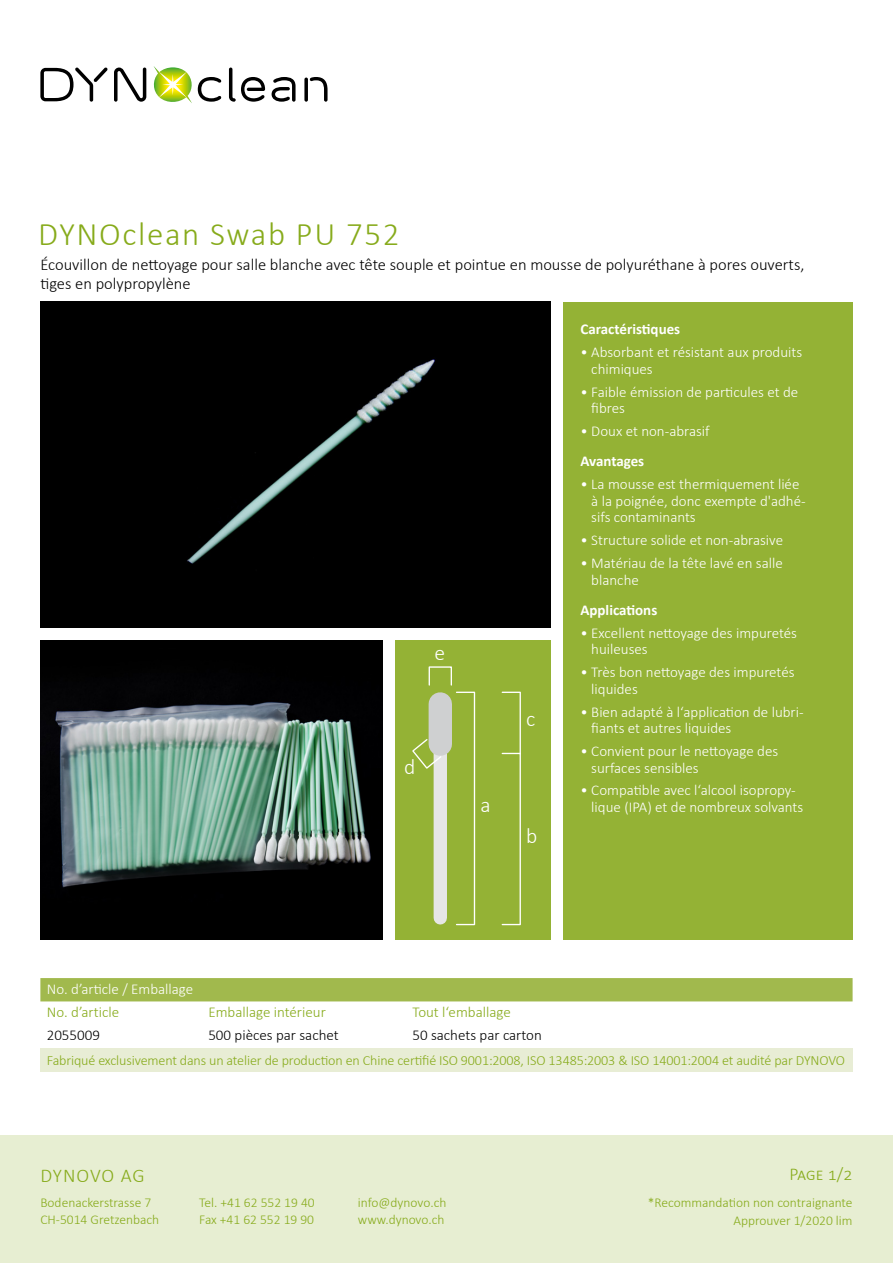
<style>
.page{position:relative;width:893px;height:1263px;background:#fff}
.page>*{position:absolute;margin:0;border:0;box-sizing:border-box;transform-origin:0 0}
.t1{font:300 33px "Calibri";letter-spacing:.05em;color:#87ab1b}
.t2{font:300 21.6px "Calibri";color:#fff}
.t3{font:300 19.5px "Calibri";letter-spacing:.045em;color:#87ab1b}
.t4{font:300 18px "Calibri";color:#87ab1b}
.t5{font:300 16.5px/19.8px "Calibri";color:#000}
.t6{font:300 15px/16.5px "Calibri";color:#fff}
.t7{font:300 15px "Calibri";color:#87ab1b}
.t8{font:300 15px "Calibri";color:#000}
.t9{font:700 15px "Calibri";color:#fff}
.t10{font:300 14.1px "Calibri";letter-spacing:-.01em;color:#87ab1b}
.t11{font:300 13.5px/17px "Calibri";color:#87ab1b}
</style>
<div class="page">
<div style="left:563px;top:302px;width:290px;height:638px;background:#94b235"></div>
<div style="left:0;top:1135px;width:893px;height:128px;background:#e7eed2"></div>
<svg style="left:40px;top:67px;width:68px;height:35px"></svg>
<svg style="left:114px;top:68px;width:32px;height:34px"></svg>
<svg style="left:229px;top:68px;width:36px;height:34px"></svg>
<svg style="left:272px;top:77px;width:24px;height:25px"></svg>
<svg style="left:304px;top:77px;width:24px;height:25px"></svg>
<svg style="left:153px;top:66px;width:68px;height:37px"></svg>
<div style="left:40px;top:302px;width:511px;height:325px;background:#000"></div>
<img style="left:40px;top:640px;width:342px;height:300px">
<div style="left:395px;top:640px;width:156px;height:300px;background:#94b235"></div>
<div style="left:434px;top:731px;width:13px;height:187px;background:#e6e6e6"></div>
<div style="left:429px;top:704px;width:23px;height:40px;background:#cfd0d1"></div>
<div style="left:429px;top:666px;width:23px;height:20px;border:1px solid #fff"></div>
<svg style="left:412px;top:738px;width:31px;height:32px"></svg>
<div style="left:456px;top:692px;width:19px;height:233px;border:1px solid #fff"></div>
<div style="left:502px;top:753px;width:19px;height:172px;border:1px solid #fff"></div>
<svg style="left:501px;top:691px;width:20px;height:64px"></svg>
<div style="left:40px;top:978px;width:813px;height:23px;background:#a1b94d"></div>
<div style="left:40px;top:1048px;width:813px;height:23px;background:#e8edd5"></div>
<h1 class="t1" style="left:38px;top:213px;width:363px">DYNOclean Swab PU 752</h1>
<p class="t5" style="left:40px;top:254px;width:765px">Écouvillon de nettoyage pour salle blanche avec tête souple et pointue en mousse de polyuréthane à pores ouverts, tiges en polypropylène</p>
<h2 class="t2" style="left:434px;top:640px;width:12px">e</h2>
<h2 class="t2" style="left:404px;top:754px;width:13px">d</h2>
<h2 class="t2" style="left:480px;top:791px;width:12px">a</h2>
<h2 class="t2" style="left:526px;top:706px;width:11px">c</h2>
<h2 class="t2" style="left:526px;top:822px;width:13px">b</h2>
<p class="t9" style="left:580px;top:320px;width:101px">Caractéristiques</p>
<p class="t6" style="left:591px;top:344px;width:212px;text-indent:-11px">• Absorbant et résistant aux produits chimiques</p>
<p class="t6" style="left:591px;top:383px;width:208px;text-indent:-11px">• Faible émission de particules et de fibres</p>
<p class="t6" style="left:580px;top:423px;width:131px">• Doux et non-abrasif</p>
<p class="t9" style="left:580px;top:452px;width:65px">Avantages</p>
<p class="t6" style="left:591px;top:476px;width:216px;text-indent:-11px">• La mousse est thermiquement liée à la poignée, donc exempte d'adhé&shy;sifs contaminants</p>
<p class="t6" style="left:580px;top:532px;width:204px">• Structure solide et non-abrasive</p>
<p class="t6" style="left:591px;top:555px;width:193px;text-indent:-11px">• Matériau de la tête lavé en salle blanche</p>
<p class="t9" style="left:580px;top:601px;width:78px">Applications</p>
<p class="t6" style="left:591px;top:624px;width:207px;text-indent:-11px">• Excellent nettoyage des impuretés huileuses</p>
<p class="t6" style="left:591px;top:664px;width:205px;text-indent:-11px">• Très bon nettoyage des impuretés liquides</p>
<p class="t6" style="left:591px;top:703px;width:214px;text-indent:-11px">• Bien adapté à l‘application de lubri&shy;fiants et autres liquides</p>
<p class="t6" style="left:591px;top:743px;width:189px;text-indent:-11px">• Convient pour le nettoyage des surfaces sensibles</p>
<p class="t6" style="left:591px;top:782px;width:214px;text-indent:-11px">• Compatible avec l‘alcool isopropy&shy;lique (IPA) et de nombreux solvants</p>
<p class="t6" style="left:47px;top:980px;width:148px">No. d’article / Emballage</p>
<p class="t7" style="left:47px;top:1003px;width:74px">No. d’article</p>
<p class="t7" style="left:208px;top:1003px;width:119px">Emballage intérieur</p>
<p class="t7" style="left:412px;top:1003px;width:100px">Tout l‘emballage</p>
<p class="t8" style="left:47px;top:1026px;width:55px">2055009</p>
<p class="t8" style="left:208px;top:1026px;width:132px">500 pièces par sachet</p>
<p class="t8" style="left:412px;top:1026px;width:131px">50 sachets par carton</p>
<p class="t10" style="left:47px;top:1052px;width:800px">Fabriqué exclusivement dans un atelier de production en Chine certifié ISO 9001:2008, ISO 13485:2003 &amp; ISO 14001:2004 et audité par DYNOVO</p>
<h3 class="t3" style="left:40px;top:1163px;width:106px">DYNOVO AG</h3>
<p class="t11" style="left:40px;top:1194px;width:120px">Bodenackerstrasse 7<br>CH-5014 Gretzenbach</p>
<p class="t11" style="left:199px;top:1194px;width:117px">Tel. +41 62 552 19 40<br>Fax +41 62 552 19 90</p>
<p class="t11" style="left:358px;top:1194px;width:90px">info@dynovo.ch www.dynovo.ch</p>
<p class="t4" style="left:789px;top:1163px;width:65px">Page 1/2</p>
<p class="t11" style="left:733px;top:1211px;width:121px">Approuver 1/2020 lim</p>
<p class="t11" style="left:648px;top:1194px;width:206px">*Recommandation non contraignante</p>
</div>
